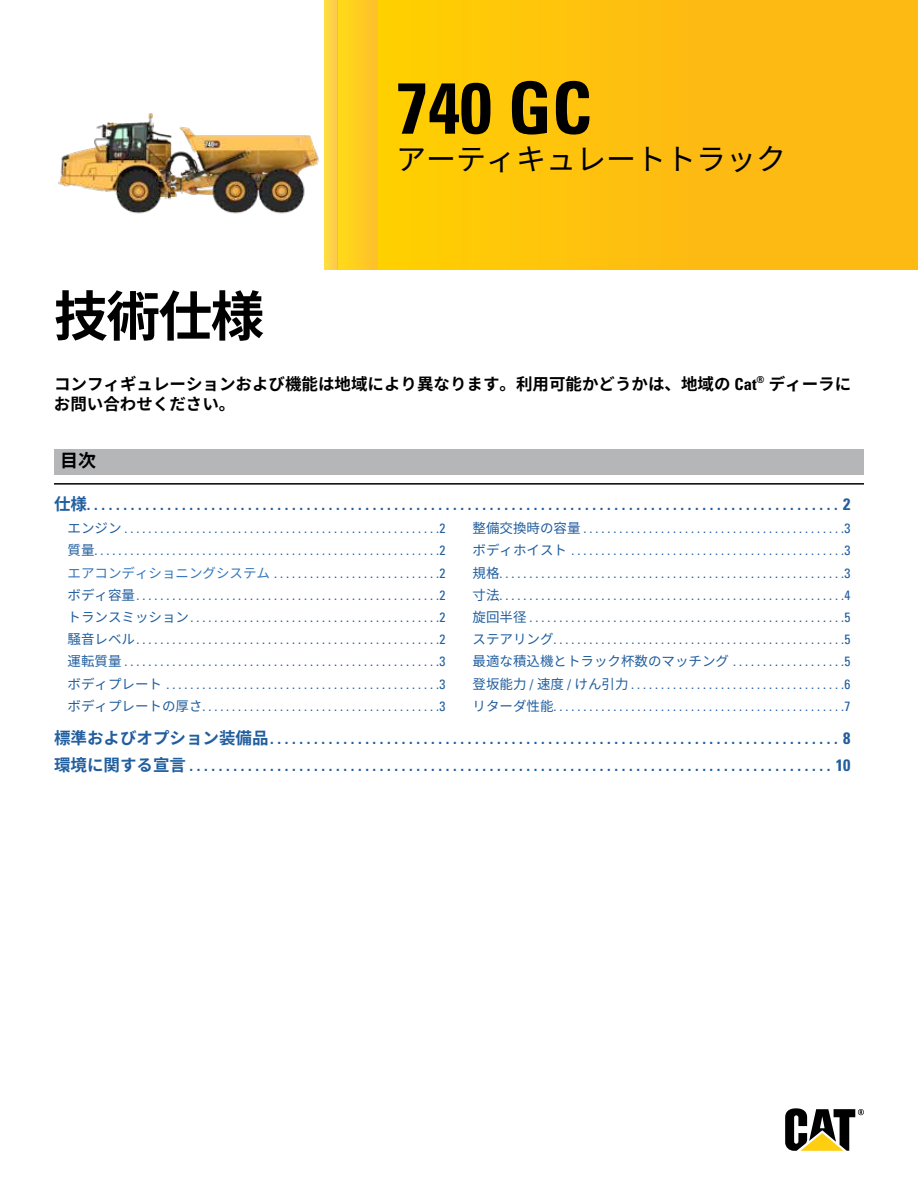
<style>
.page{position:relative;width:918px;height:1188px;background:#fff}
.page>*{position:absolute;margin:0;border:0;box-sizing:border-box;transform-origin:0 0}
.t1{font:700 condensed 72px "Univers LT Std";color:#000}
.t2{font:700 54px "Noto Sans CJ Kjp";color:#000}
.t3{font:30px "Noto Sans CJ Kjp";color:#000}
.t4{font:700 18px "Noto Sans CJ Kjp";color:#000}
.t5{font:700 condensed 16.5px/27px "Univers LT Std";color:#215e9e}
.t6{font:700 16.5px/19.8px "Noto Sans CJ Kjp";color:#000}
.t7{font:condensed 13.5px/22.2px "Univers LT Std";color:#215e9e;text-align:justify}
.s1{font-family:"Univers LT Std";font-stretch:condensed}
.s2{font-family:"Noto Sans CJ Kjp";font-stretch:normal}
.s3{font-family:"Noto Sans CJ Kjp";font-stretch:normal;color:#3777bc}
</style>
<div class="page">
<div style="left:378px;top:0;width:540px;height:270px;background:linear-gradient(to right,#ffcd04,#fdb517)"></div>
<div style="left:338px;top:0;width:40px;height:270px;background:#ffcd21"></div>
<div style="left:324px;top:0;width:14px;height:270px;background:#ffd347"></div>
<svg style="left:785px;top:1108px;width:79px;height:42px"></svg>
<div style="left:54px;top:449px;width:810px;height:26px;background:#b4b6b8"></div>
<hr style="left:54px;top:483px;width:810px;height:2px;background:#000">
<img style="left:58px;top:97px;width:267px;height:150px">
<h1 class="t1" style="left:396px;top:64px;width:197px">740 GC</h1>
<h3 class="t3" style="left:396px;top:142px;width:391px">アーティキュレートトラック</h3>
<h2 class="t2" style="left:54px;top:286px;width:212px">技術仕様</h2>
<p class="t6" style="left:54px;top:374px;width:799px">コンフィギュレーションおよび機能は地域により異なります。利用可能かどうかは、地域の <span class="s1">Cat</span><sup>®</sup> ディーラにお問い合わせください。</p>
<h3 class="t4" style="left:60px;top:450px;width:37px">目次</h3>
<p class="t5" style="left:54px;top:491px;width:798px"><span class="s2">仕様</span>.......................................................................................................2</p>
<p class="t7" style="left:68px;top:517px;width:379px"><span class="s2">エンジン</span> . . . . . . . . . . . . . . . . . . . . . . . . . . . . . . . . . . . . . . . . . . . . . . . . . . . . .2<span class="s2">質量</span>..........................................................2<span class="s3">エアコンディショニングシステム</span> ............................2<span class="s2">ボディ容量</span>...................................................2<span class="s2">トランスミッション</span>..........................................2<span class="s2">騒音レベル</span>...................................................2<span class="s2">運転質量</span> . . . . . . . . . . . . . . . . . . . . . . . . . . . . . . . . . . . . . . . . . . . . . . . . . . . . .3<span class="s2">ボディプレート</span> ..............................................3<span class="s2">ボディプレートの厚さ</span>........................................3</p>
<p class="t7" style="left:472px;top:517px;width:379px"><span class="s2">整備交換時の容量</span> . . . . . . . . . . . . . . . . . . . . . . . . . . . . . . . . . . . . . . . . . . . .3<span class="s2">ボディホイスト</span> ..............................................3<span class="s2">規格</span>..........................................................3<span class="s2">寸法</span>..........................................................4<span class="s2">旋回半径</span> . . . . . . . . . . . . . . . . . . . . . . . . . . . . . . . . . . . . . . . . . . . . . . . . . . . . .5<span class="s2">ステアリング</span>.................................................5<span class="s2">最適な積込機とトラック杯数のマッチング</span> ...................5<span class="s2">登坂能力</span>/<span class="s2">速度</span>/<span class="s2">けん引力</span>....................................6<span class="s2">リターダ性能</span>.................................................7</p>
<p class="t5" style="left:54px;top:724px;width:798px"><span class="s2">標準およびオプション装備品</span>..............................................................................8<span class="s2">環境に関する宣言</span> . . . . . . . . . . . . . . . . . . . . . . . . . . . . . . . . . . . . . . . . . . . . . . . . . . . . . . . . . . . . . . . . . . . . . . . . . . . . . . . . . . . . . . . . 10</p>
</div>
